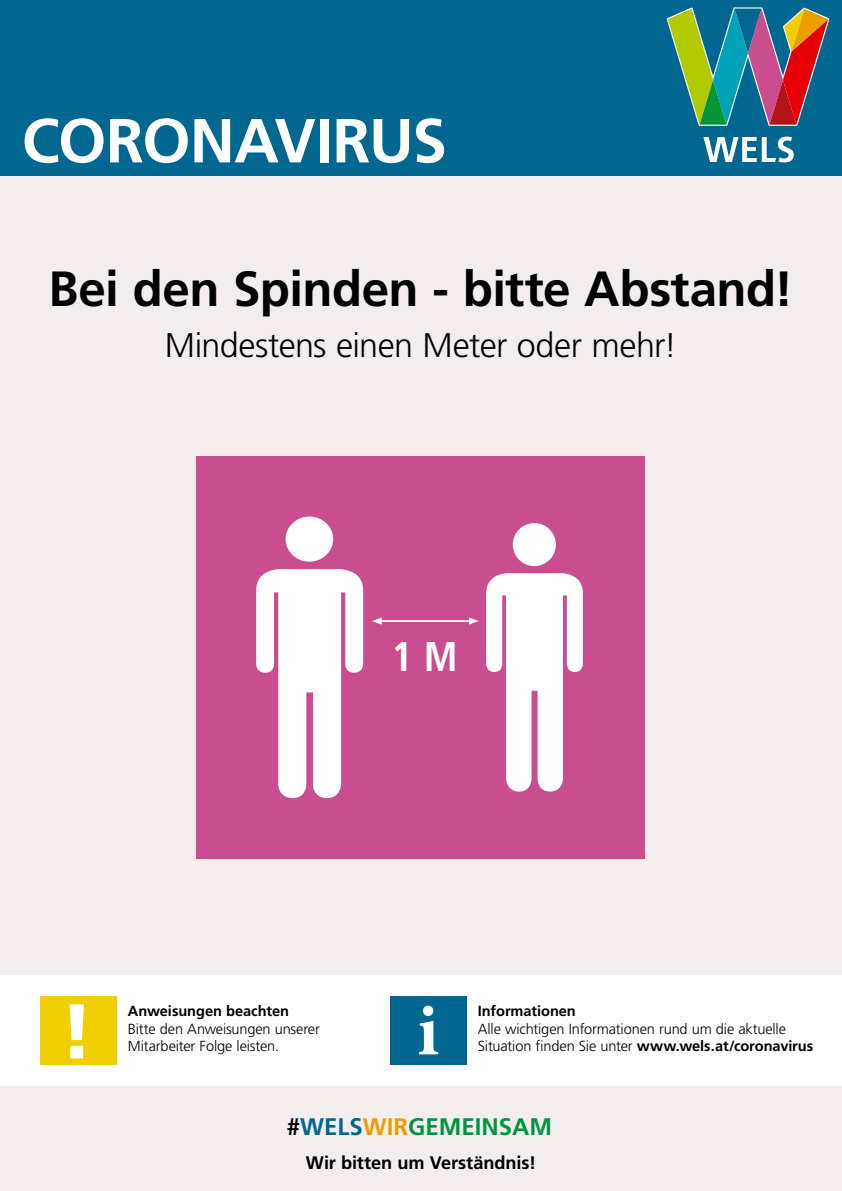
<style>
.page{position:relative;width:842px;height:1191px;background:#f4edee}
.page>*{position:absolute;margin:0;border:0;box-sizing:border-box;transform-origin:0 0}
.t1{font:700 62.2px "Frutiger LT Std";letter-spacing:-.02em;color:#fff}
.t2{font:700 49.4px "Frutiger LT Std";letter-spacing:-.01em;color:#000}
.t3{font:700 condensed 41.5px "Frutiger LT Std";color:#fff}
.t4{font:300 34.1px "Frutiger LT Std";letter-spacing:-.015em;color:#000}
.t5{font:700 24px "Frutiger LT Std";color:#009641}
.t6{font:700 18.2px "Frutiger LT Std";letter-spacing:-.005em;color:#000}
.t7{font:300 14.6px/17.5px "Frutiger LT Std";letter-spacing:-.01em;color:#000}
.t8{font:700 14.6px "Frutiger LT Std";letter-spacing:-.005em;color:#000}
.s1{font-weight:700}
.s2{color:#000}
.s3{color:#006790}
.s4{color:#eb9e00}
</style>
<div class="page">
<div style="left:0;top:0;width:842px;height:175px;background:#006790"></div>
<svg style="left:703px;top:137px;width:91px;height:25px"></svg>
<svg style="left:667px;top:7px;width:162px;height:119px"></svg>
<div style="left:197px;top:456px;width:448px;height:402px;background:#ca4e8f"></div>
<svg style="left:256px;top:569px;width:107px;height:229px"></svg>
<div style="left:286px;top:516px;width:47px;height:45px;background:#fff;border-radius:50%"></div>
<svg style="left:486px;top:573px;width:97px;height:218px"></svg>
<div style="left:513px;top:523px;width:43px;height:43px;background:#fff;border-radius:50%"></div>
<hr style="left:378px;top:620px;width:94px;height:2px;background:#fff">
<svg style="left:372px;top:617px;width:10px;height:7px"></svg>
<svg style="left:469px;top:617px;width:10px;height:7px"></svg>
<div style="left:0;top:975px;width:842px;height:111px;background:#fff"></div>
<div style="left:390px;top:996px;width:77px;height:69px;background:#006790"></div>
<svg style="left:419px;top:1005px;width:19px;height:49px"></svg>
<div style="left:40px;top:996px;width:76px;height:69px;background:#f0ce00"></div>
<svg style="left:70px;top:1004px;width:14px;height:54px"></svg>
<h1 class="t1" style="left:22px;top:104px;width:427px">CORONAVIRUS</h1>
<h2 class="t2" style="left:49px;top:260px;width:746px">Bei den Spinden - bitte Abstand!</h2>
<h3 class="t4" style="left:165px;top:326px;width:514px">Mindestens einen Meter oder mehr!</h3>
<h3 class="t3" style="left:391px;top:632px;width:68px">1 M</h3>
<p class="t8" style="left:128px;top:1002px;width:163px">Anweisungen beachten</p>
<p class="t7" style="left:128px;top:1020px;width:194px">Bitte den Anweisungen unserer<br>Mitarbeiter Folge leisten.</p>
<p class="t8" style="left:478px;top:1002px;width:100px">Informationen</p>
<p class="t7" style="left:478px;top:1020px;width:337px">Alle wichtigen Informationen rund um die aktuelle<br>Situation finden Sie unter <span class="s1">www.wels.at/coronavirus</span></p>
<h3 class="t5" style="left:287px;top:1112px;width:267px"><span class="s2">#</span><span class="s3">WELS</span><span class="s4">WIR</span>GEMEINSAM</h3>
<p class="t6" style="left:306px;top:1151px;width:232px">Wir bitten um Verständnis!</p>
</div>
